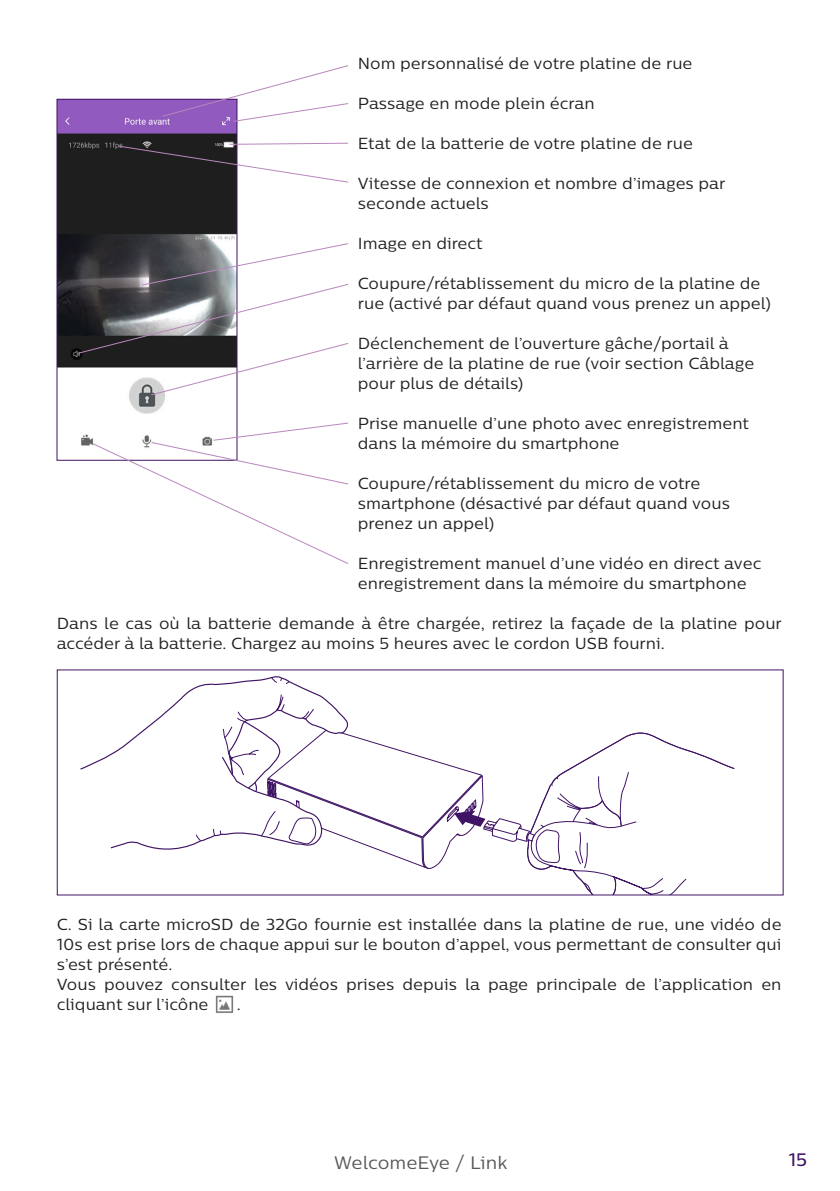
<style>
.page{position:relative;width:840px;height:1191px;background:#fff}
.page>*{position:absolute;margin:0;border:0;box-sizing:border-box;transform-origin:0 0}
.t1{font:18px "Centrale Sans";color:#57585a}
.t2{font:500 18px "Centrale Sans";color:#3f1464}
.t3{font:16px/20px "Centrale Sans";color:#231f20}
</style>
<div class="page">
<img style="left:59px;top:101px;width:176px;height:345px">
<svg style="left:78px;top:243px;width:270px;height:152px"></svg>
<svg style="left:92px;top:422px;width:256px;height:142px"></svg>
<svg style="left:118px;top:143px;width:230px;height:40px"></svg>
<svg style="left:162px;top:65px;width:186px;height:57px"></svg>
<svg style="left:80px;top:676px;width:654px;height:217px"></svg>
<img style="left:215px;top:995px;width:19px;height:18px">
<p class="t3" style="left:357px;top:53px;width:336px">Nom personnalisé de votre platine de rue</p>
<p class="t3" style="left:357px;top:93px;width:238px">Passage en mode plein écran</p>
<p class="t3" style="left:357px;top:133px;width:336px">Etat de la batterie de votre platine de rue</p>
<p class="t3" style="left:357px;top:173px;width:369px">Vitesse de connexion et nombre d’images par seconde actuels</p>
<p class="t3" style="left:357px;top:233px;width:126px">Image en direct</p>
<p class="t3" style="left:357px;top:273px;width:414px">Coupure/rétablissement du micro de la platine de rue (activé par défaut quand vous prenez un appel)</p>
<p class="t3" style="left:357px;top:333px;width:398px">Déclenchement de l’ouverture gâche/portail à l’arrière de la platine de rue (voir section Câblage pour plus de détails)</p>
<p class="t3" style="left:357px;top:413px;width:392px">Prise manuelle d’une photo avec enregistrement dans la mémoire du smartphone</p>
<p class="t3" style="left:357px;top:473px;width:373px">Coupure/rétablissement du micro de votre smartphone (désactivé par défaut quand vous prenez un appel)</p>
<p class="t3" style="left:357px;top:553px;width:405px">Enregistrement manuel d’une vidéo en direct avec enregistrement dans la mémoire du smartphone</p>
<p class="t3" style="left:57px;top:613px;width:726px">Dans le cas où la batterie demande à être chargée, retirez la façade de la platine pour accéder à la batterie. Chargez au moins 5 heures avec le cordon USB fourni.</p>
<p class="t3" style="left:57px;top:913px;width:726px">C. Si la carte microSD de 32Go fournie est installée dans la platine de rue, une vidéo de 10s est prise lors de chaque appui sur le bouton d’appel, vous permettant de consulter qui s’est présenté.<br>Vous pouvez consulter les vidéos prises depuis la page principale de l’application en cliquant sur l’icône</p>
<p class="t3" style="left:236px;top:993px;width:6px">.</p>
<p class="t1" style="left:334px;top:1151px;width:175px">WelcomeEye / Link</p>
<p class="t2" style="left:788px;top:1147px;width:20px">15</p>
</div>
